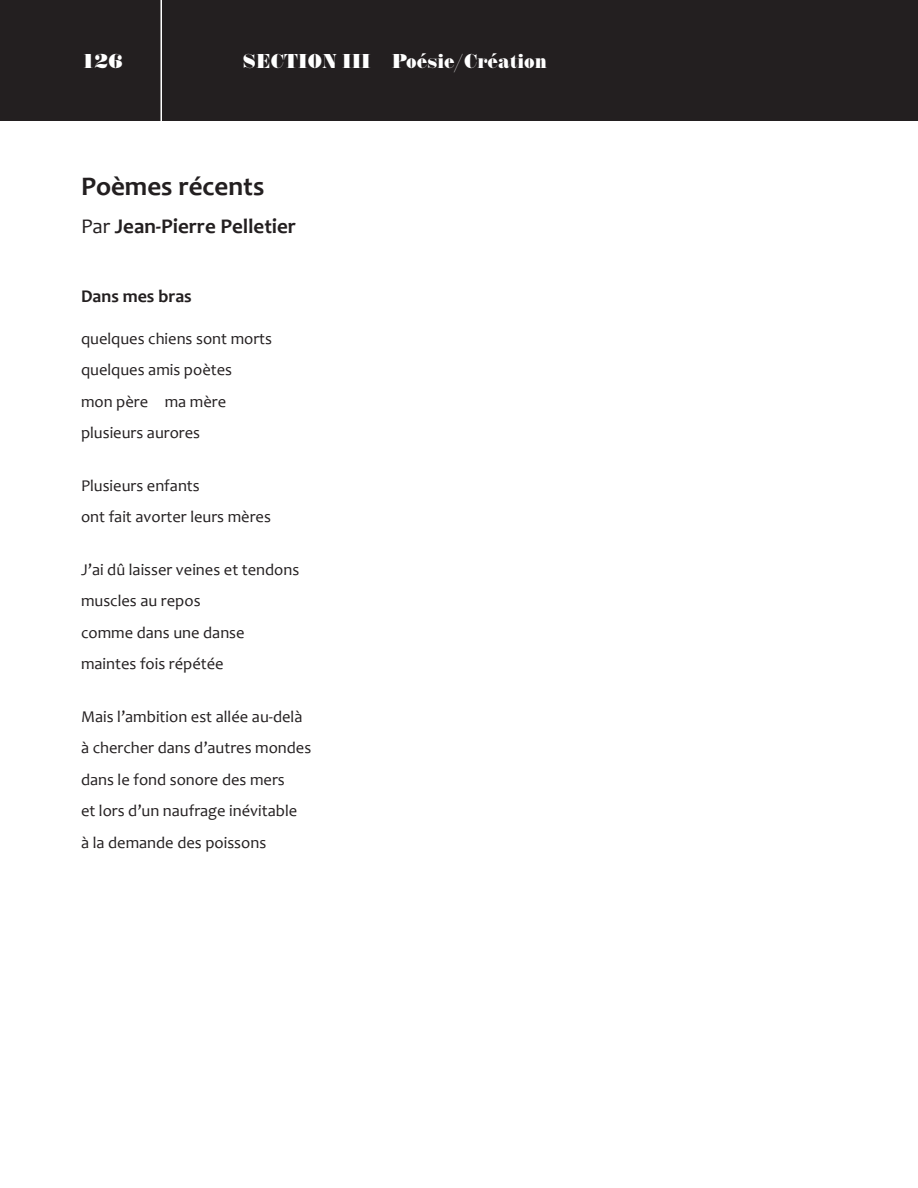
<style>
.page{position:relative;width:918px;height:1188px;background:#fff}
.page>*{position:absolute;margin:0;border:0;box-sizing:border-box;transform-origin:0 0}
.t1{font:700 27px "Candara";color:#231f20}
.t2{font:800 21px "Annlie LT";color:#fff}
.t3{font:700 21px "Candara";color:#231f20}
.t4{font:700 18px "Candara";color:#231f20}
.t5{font:16.5px/31.5px "Candara";color:#231f20}
.s1{font-weight:400}
</style>
<div class="page">
<div style="left:0;top:0;width:918px;height:122px;background:#231f20"></div>
<hr style="left:160px;top:0;width:2px;height:122px;background:#fff">
<p class="t2" style="left:81px;top:49px;width:43px">126</p>
<p class="t2" style="left:243px;top:49px;width:306px">SECTION III Poésie/Création</p>
<h1 class="t1" style="left:81px;top:170px;width:185px">Poèmes récents</h1>
<p class="t3" style="left:81px;top:213px;width:217px"><span class="s1">Par</span> Jean-Pierre Pelletier</p>
<p class="t4" style="left:81px;top:285px;width:112px">Dans mes bras</p>
<p class="t5" style="left:81px;top:323px;width:193px">quelques chiens sont morts quelques amis poètes<br>mon père ma mère plusieurs aurores</p>
<p class="t5" style="left:81px;top:470px;width:191px">Plusieurs enfants<br>ont fait avorter leurs mères</p>
<p class="t5" style="left:81px;top:554px;width:220px">J’ai dû laisser veines et tendons muscles au repos<br>comme dans une danse maintes fois répétée</p>
<p class="t5" style="left:81px;top:701px;width:232px">Mais l’ambition est allée au-delà à chercher dans d’autres mondes dans le fond sonore des mers<br>et lors d’un naufrage inévitable<br>à la demande des poissons</p>
</div>
